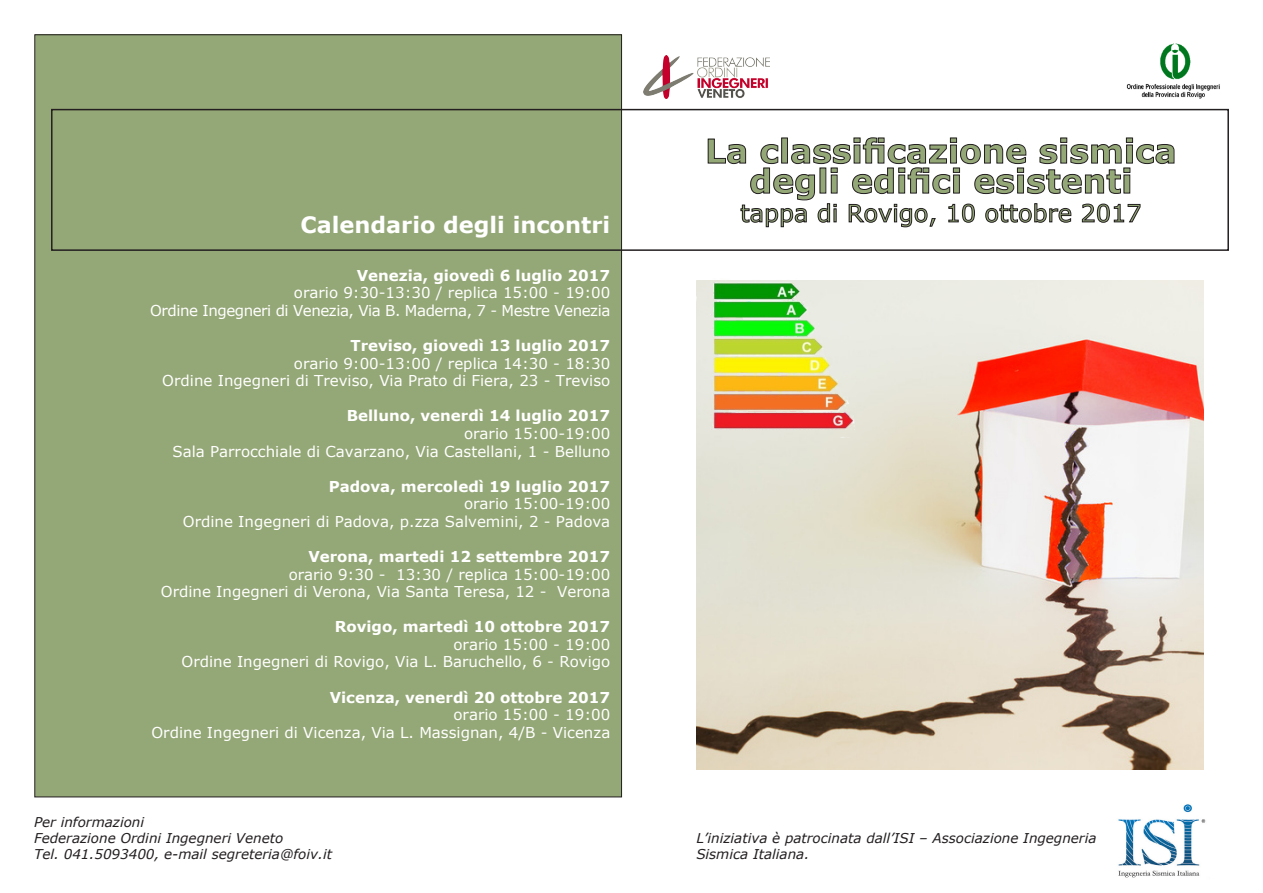
<style>
.page{position:relative;width:1263px;height:893px;background:#fff}
.page>*{position:absolute;margin:0;border:0;box-sizing:border-box;transform-origin:0 0}
.sottotitolo{font:700 33px "Verdana";color:#94a776}
.sottotitolo-2{font:24px "Verdana";color:#94a776}
.incontri_titolo{font:700 22.5px "Verdana";color:#fff}
.incontri_paragrafo{font:15px "Verdana";color:#fff}
.incontri_paragrafo-2{font:700 15px "Verdana";color:#fff}
.incontri_paragrafo-3{font:15px "Verdana";letter-spacing:-.03em;color:#fff}
.informazioni{font:italic 13.5px/16.2px "Verdana";color:#231f20}
</style>
<div class="page">
<div style="left:35px;top:35px;width:586px;height:762px;background:#94a776"></div>
<div style="left:51px;top:109px;width:1178px;height:142px;border:2px solid #231f20"></div>
<svg style="left:707px;top:137px;width:468px;height:91px"></svg>
<img style="left:1118px;top:804px;width:88px;height:74px">
<img style="left:696px;top:281px;width:507px;height:489px">
<img style="left:696px;top:280px;width:165px;height:157px">
<img style="left:643px;top:55px;width:127px;height:44px">
<img style="left:1126px;top:43px;width:94px;height:56px">
<p class="incontri_titolo" style="left:300px;top:209px;width:311px">Calendario degli incontri</p>
<p class="incontri_paragrafo-2" style="left:357px;top:265px;width:255px">Venezia, giovedì 6 luglio 2017</p>
<p class="incontri_paragrafo" style="left:294px;top:282px;width:318px">orario 9:30-13:30 / replica 15:00 - 19:00</p>
<p class="incontri_paragrafo-3" style="left:150px;top:300px;width:462px">Ordine Ingegneri di Venezia, Via B. Maderna, 7 - Mestre Venezia</p>
<p class="incontri_paragrafo-2" style="left:350px;top:335px;width:261px">Treviso, giovedì 13 luglio 2017</p>
<p class="incontri_paragrafo" style="left:294px;top:353px;width:318px">orario 9:00-13:00 / replica 14:30 - 18:30</p>
<p class="incontri_paragrafo" style="left:162px;top:370px;width:449px">Ordine Ingegneri di Treviso, Via Prato di Fiera, 23 - Treviso</p>
<p class="incontri_paragrafo-2" style="left:347px;top:405px;width:265px">Belluno, venerdì 14 luglio 2017</p>
<p class="incontri_paragrafo" style="left:464px;top:423px;width:148px">orario 15:00-19:00</p>
<p class="incontri_paragrafo" style="left:172px;top:441px;width:439px">Sala Parrocchiale di Cavarzano, Via Castellani, 1 - Belluno</p>
<p class="incontri_paragrafo-2" style="left:329px;top:476px;width:283px">Padova, mercoledì 19 luglio 2017</p>
<p class="incontri_paragrafo" style="left:464px;top:493px;width:148px">orario 15:00-19:00</p>
<p class="incontri_paragrafo" style="left:183px;top:511px;width:429px">Ordine Ingegneri di Padova, p.zza Salvemini, 2 - Padova</p>
<p class="incontri_paragrafo-2" style="left:308px;top:546px;width:303px">Verona, martedi 12 settembre 2017</p>
<p class="incontri_paragrafo" style="left:289px;top:564px;width:323px">orario 9:30 - 13:30 / replica 15:00-19:00</p>
<p class="incontri_paragrafo" style="left:161px;top:581px;width:451px">Ordine Ingegneri di Verona, Via Santa Teresa, 12 - Verona</p>
<p class="incontri_paragrafo-2" style="left:335px;top:616px;width:277px">Rovigo, martedì 10 ottobre 2017</p>
<p class="incontri_paragrafo" style="left:453px;top:634px;width:158px">orario 15:00 - 19:00</p>
<p class="incontri_paragrafo" style="left:182px;top:652px;width:430px">Ordine Ingegneri di Rovigo, Via L. Baruchello, 6 - Rovigo</p>
<p class="incontri_paragrafo-2" style="left:330px;top:686px;width:282px">Vicenza, venerdì 20 ottobre 2017</p>
<p class="incontri_paragrafo" style="left:453px;top:704px;width:158px">orario 15:00 - 19:00</p>
<p class="incontri_paragrafo" style="left:151px;top:722px;width:460px">Ordine Ingegneri di Vicenza, Via L. Massignan, 4/B - Vicenza</p>
<p class="informazioni" style="left:34px;top:813px;width:112px">Per informazioni</p>
<p class="informazioni" style="left:34px;top:830px;width:251px">Federazione Ordini Ingegneri Veneto</p>
<p class="informazioni" style="left:34px;top:846px;width:300px">Tel. 041.5093400, e-mail segreteria@foiv.it</p>
<p class="sottotitolo" style="left:705px;top:128px;width:473px">La classificazione sismica</p>
<p class="sottotitolo" style="left:749px;top:158px;width:385px">degli edifici esistenti</p>
<p class="sottotitolo-2" style="left:740px;top:197px;width:403px">tappa di Rovigo, 10 ottobre 2017</p>
<p class="informazioni" style="left:696px;top:830px;width:402px">L’iniziativa è patrocinata dall’ISI – Associazione Ingegneria<br>Sismica Italiana.</p>
</div>
